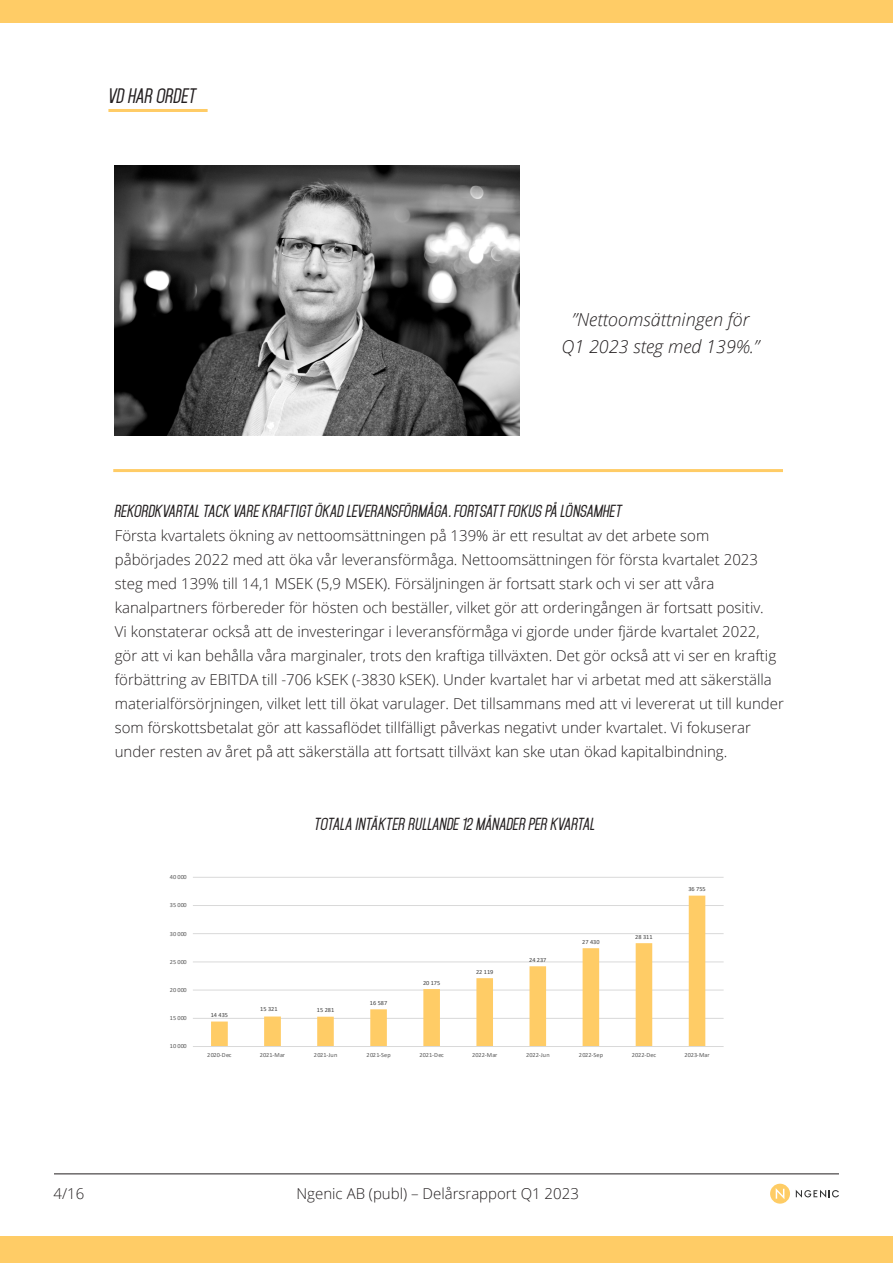
<style>
.page{position:relative;width:893px;height:1263px;background:#fff}
.page>*{position:absolute;margin:0;border:0;box-sizing:border-box;transform-origin:0 0}
.t1{font:italic 300 18px/27px "Open Sans";color:#231f20;text-align:center}
.t2{font:18px "Ngenic Mohave";color:#231f20}
.t3{font:300 15px/24px "Open Sans";color:#231f20}
.t4{font:15px "Ngenic Mohave";color:#231f20}
.t5{font:6.3px "Calibri";letter-spacing:.05em;color:#595959}
.t6{font:6.3px "Calibri";color:#404040}
</style>
<div class="page">
<hr style="left:54px;top:1173px;width:785px;height:1px;background:#231f20">
<svg style="left:770px;top:1184px;width:20px;height:19px"></svg>
<svg style="left:796px;top:1190px;width:43px;height:8px"></svg>
<div style="left:0;top:0;width:893px;height:22px;background:#fc6"></div>
<div style="left:0;top:1237px;width:893px;height:26px;background:#fc6"></div>
<hr style="left:108px;top:109px;width:100px;height:3px;background:#fc6">
<img style="left:115px;top:166px;width:405px;height:270px">
<hr style="left:113px;top:469px;width:670px;height:3px;background:#fc6">
<hr style="left:193px;top:1018px;width:531px;height:1px;background:#d9d9d9">
<hr style="left:193px;top:990px;width:531px;height:1px;background:#d9d9d9">
<hr style="left:193px;top:962px;width:531px;height:1px;background:#d9d9d9">
<hr style="left:193px;top:933px;width:531px;height:1px;background:#d9d9d9">
<hr style="left:193px;top:905px;width:531px;height:1px;background:#d9d9d9">
<hr style="left:193px;top:877px;width:531px;height:1px;background:#d9d9d9">
<svg style="left:211px;top:896px;width:494px;height:150px"></svg>
<hr style="left:193px;top:1046px;width:531px;height:1px;background:#d9d9d9">
<p class="t2" style="left:108px;top:85px;width:90px">VD HAR ORDET</p>
<p class="t1" style="left:562px;top:305px;width:199px">”Nettoomsättningen för<br>Q1 2023 steg med 139%.”</p>
<p class="t4" style="left:115px;top:501px;width:509px">REKORDKVARTAL TACK VARE KRAFTIGT ÖKAD LEVERANSFÖRMÅGA. FORTSATT FOKUS PÅ LÖNSAMHET</p>
<p class="t3" style="left:115px;top:523px;width:671px">Första kvartalets ökning av nettoomsättningen på 139% är ett resultat av det arbete som påbörjades 2022 med att öka vår leveransförmåga. Nettoomsättningen för första kvartalet 2023 steg med 139% till 14,1 MSEK (5,9 MSEK). Försäljningen är fortsatt stark och vi ser att våra kanalpartners förbereder för hösten och beställer, vilket gör att orderingången är fortsatt positiv.<br>Vi konstaterar också att de investeringar i leveransförmåga vi gjorde under fjärde kvartalet 2022, gör att vi kan behålla våra marginaler, trots den kraftiga tillväxten. Det gör också att vi ser en kraftig förbättring av EBITDA till -706 kSEK (-3830 kSEK). Under kvartalet har vi arbetat med att säkerställa materialförsörjningen, vilket lett till ökat varulager. Det tillsammans med att vi levererat ut till kunder som förskottsbetalat gör att kassaflödet tillfälligt påverkas negativt under kvartalet. Vi fokuserar under resten av året på att säkerställa att fortsatt tillväxt kan ske utan ökad kapitalbindning.</p>
<p class="t5" style="left:170px;top:873px;width:19px">40 000</p>
<p class="t5" style="left:170px;top:901px;width:19px">35 000</p>
<p class="t5" style="left:170px;top:929px;width:19px">30 000</p>
<p class="t5" style="left:170px;top:957px;width:19px">25 000</p>
<p class="t5" style="left:170px;top:985px;width:19px">20 000</p>
<p class="t5" style="left:170px;top:1014px;width:19px">15 000</p>
<p class="t5" style="left:170px;top:1042px;width:19px">10 000</p>
<p class="t4" style="left:315px;top:814px;width:283px">TOTALA INTÄKTER RULLANDE 12 MÅNADER PER KVARTAL</p>
<p class="t6" style="left:211px;top:1010px;width:19px">14 435</p>
<p class="t6" style="left:260px;top:1005px;width:19px">15 321</p>
<p class="t6" style="left:317px;top:1006px;width:19px">15 281</p>
<p class="t6" style="left:370px;top:998px;width:19px">16 587</p>
<p class="t6" style="left:423px;top:978px;width:19px">20 175</p>
<p class="t6" style="left:476px;top:968px;width:19px">22 119</p>
<p class="t6" style="left:529px;top:955px;width:19px">24 237</p>
<p class="t6" style="left:582px;top:937px;width:19px">27 430</p>
<p class="t6" style="left:635px;top:932px;width:19px">28 311</p>
<p class="t6" style="left:688px;top:885px;width:19px">36 755</p>
<p class="t5" style="left:207px;top:1050px;width:26px">2020-Dec</p>
<p class="t5" style="left:260px;top:1050px;width:27px">2021-Mar</p>
<p class="t5" style="left:314px;top:1050px;width:25px">2021-Jun</p>
<p class="t5" style="left:367px;top:1050px;width:26px">2021-Sep</p>
<p class="t5" style="left:419px;top:1050px;width:26px">2021-Dec</p>
<p class="t5" style="left:472px;top:1050px;width:27px">2022-Mar</p>
<p class="t5" style="left:526px;top:1050px;width:25px">2022-Jun</p>
<p class="t5" style="left:579px;top:1050px;width:26px">2022-Sep</p>
<p class="t5" style="left:632px;top:1050px;width:26px">2022-Dec</p>
<p class="t5" style="left:684px;top:1050px;width:27px">2023-Mar</p>
<p class="t3" style="left:54px;top:1181px;width:32px">4/16</p>
<p class="t3" style="left:296px;top:1181px;width:284px">Ngenic AB (publ) – Delårsrapport Q1 2023</p>
</div>
